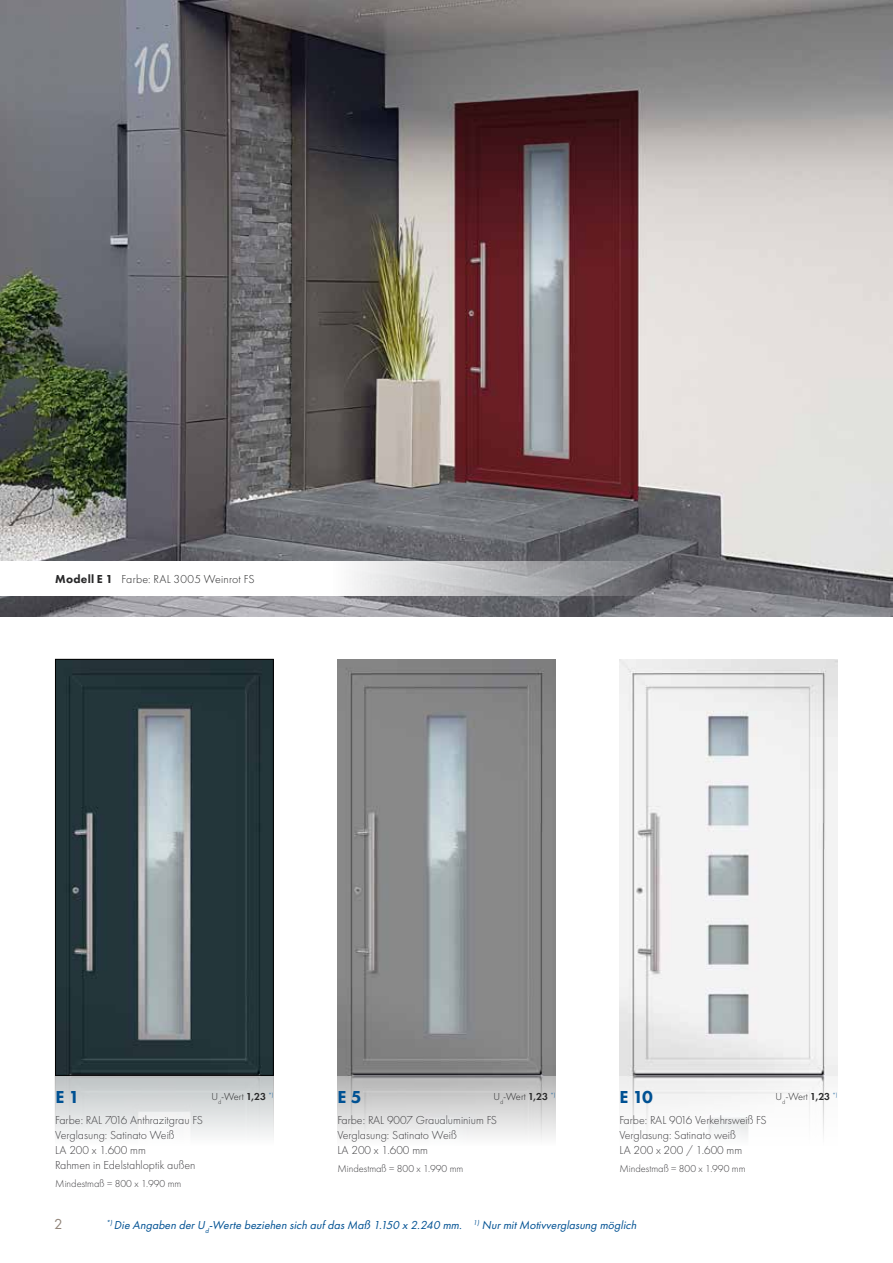
<style>
.page{position:relative;width:893px;height:1263px;background:#fff}
.page>*{position:absolute;margin:0;border:0;box-sizing:border-box;transform-origin:0 0}
.t1{font:800 18px "Futura PT";color:#005193}
.t2{font:15px "Futura PT";color:#92857a}
.t3{font:300 12px/15px "Futura PT";color:#3e3d40}
.t4{font:italic 12px "Futura PT";color:#005193}
.t5{font:300 12px "Futura PT";letter-spacing:.015em;color:#282829}
.t6{font:300 10.5px "Futura PT";color:#3e3d40}
.t7{font:300 10.5px "Futura PT";color:#282829}
.s1{font-weight:800}
.s2{font-weight:600}
</style>
<div class="page">
<img style="left:0;top:0;width:892px;height:617px">
<img style="left:57px;top:661px;width:215px;height:412px">
<div style="left:55px;top:659px;width:219px;height:416px;border:1px solid #000"></div>
<div style="left:55px;top:1076px;width:219px;height:70px;background:linear-gradient(to bottom,#bdc2c4,#fff)"></div>
<div style="left:55px;top:1075px;width:219px;height:71px;border:1px solid #000"></div>
<img style="left:337px;top:659px;width:219px;height:417px">
<div style="left:337px;top:1076px;width:219px;height:70px;background:linear-gradient(to bottom,#b3b3b3,#fdfdfd)"></div>
<img style="left:619px;top:659px;width:219px;height:417px">
<div style="left:619px;top:1076px;width:219px;height:70px;background:#f8f8f8"></div>
<svg style="left:0;top:561px;width:670px;height:34px"></svg>
<p class="t5" style="left:55px;top:573px;width:201px"><span class="s1">Modell E 1</span> Farbe: RAL 3005 Weinrot FS</p>
<h1 class="t1" style="left:55px;top:1090px;width:26px">E 1</h1>
<p class="t3" style="left:55px;top:1113px;width:149px">Farbe: RAL 7016 Anthrazitgrau FS<br>Verglasung: Satinato Weiß<br>LA 200 x 1.600 mm<br>Rahmen in Edelstahloptik außen</p>
<p class="t6" style="left:55px;top:1179px;width:128px">Mindestmaß = 800 x 1.990 mm</p>
<h1 class="t1" style="left:619px;top:1090px;width:35px">E 10</h1>
<p class="t3" style="left:619px;top:1113px;width:149px">Farbe: RAL 9016 Verkehrsweiß FS<br>Verglasung: Satinato weiß<br>LA 200 x 200 / 1.600 mm</p>
<p class="t6" style="left:619px;top:1164px;width:128px">Mindestmaß = 800 x 1.990 mm</p>
<h1 class="t1" style="left:337px;top:1090px;width:26px">E 5</h1>
<p class="t3" style="left:337px;top:1113px;width:161px">Farbe: RAL 9007 Graualuminium FS<br>Verglasung: Satinato Weiß<br>LA 200 x 1.600 mm</p>
<p class="t6" style="left:337px;top:1164px;width:128px">Mindestmaß = 800 x 1.990 mm</p>
<p class="t7" style="left:211px;top:1091px;width:64px">U<sub>d</sub>-Wert <span class="s2">1,23</span> <sup>*)</sup></p>
<p class="t7" style="left:493px;top:1091px;width:64px">U<sub>d</sub>-Wert <span class="s2">1,23</span> <sup>*)</sup></p>
<p class="t7" style="left:776px;top:1091px;width:64px">U<sub>d</sub>-Wert <span class="s2">1,23</span> <sup>*)</sup></p>
<p class="t2" style="left:54px;top:1216px;width:10px">2</p>
<p class="t4" style="left:106px;top:1219px;width:534px"><sup>*)</sup>Die Angaben derU<sub>d</sub>-Werte beziehen sich aufdasMaß 1.150 x 2.240 mm. <sup>1)</sup> NurmitMotivverglasung möglich</p>
</div>
